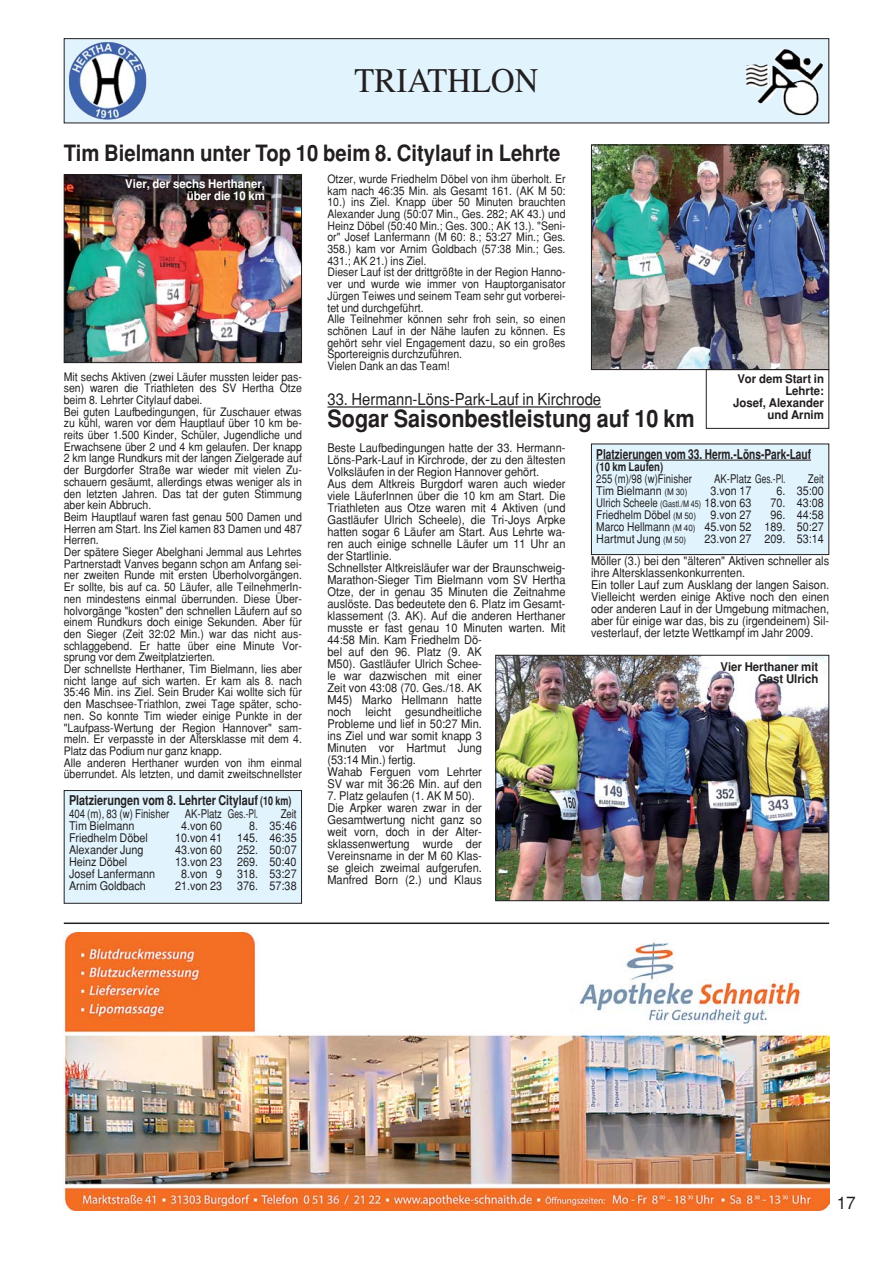
<style>
.page{position:relative;width:893px;height:1263px;background:#fff}
.page>*{position:absolute;margin:0;border:0;box-sizing:border-box;transform-origin:0 0}
.t1{font:34.5px "Times";color:#231f20;scale:.95 1}
.t2{font:700 24px "Helvetica";color:#231f20;scale:.9 1}
.t3{font:700 22.5px "Helvetica";color:#231f20;scale:.9 1}
.t4{font:17.25px "Helvetica";color:#231f20}
.t5{font:16.5px "Helvetica";color:#231f20;scale:.9 1}
.t6{font:700 13.5px "Helvetica";color:#231f20;scale:.75 1}
.t7{font:700 13.5px "Helvetica";color:#231f20;scale:.8 1}
.t8{font:12px/12px "Helvetica";color:#231f20;scale:.92 1}
.t9{font:12px/12px "Helvetica";color:#231f20;text-align:justify;scale:.9 1}
.t10{font:12px/12px "Helvetica";color:#231f20;scale:.8 1}
.t11{font:700 12px/12px "Helvetica";color:#231f20;text-align:right;scale:.95 1}
.t12{font:700 12px/12px "Helvetica";color:#fff;text-align:right;scale:.95 1}
.t13{font:12px "Helvetica";color:#231f20;scale:.85 1}
.t14{font:11.7px/11.7px "Helvetica";color:#231f20;scale:.9 1}
.s1{font-size:12px}
.s2{font-weight:700}
.s3{font-size:9px}
</style>
<div class="page">
<div style="left:64px;top:39px;width:765px;height:84px;background:#e1f4fd"></div>
<div style="left:64px;top:38px;width:765px;height:85px;border:1px solid #231f20"></div>
<img style="left:746px;top:49px;width:77px;height:66px">
<img style="left:69px;top:42px;width:77px;height:78px">
<hr style="left:327px;top:406px;width:274px;height:2px;background:#231f20">
<div style="left:591px;top:444px;width:238px;height:111px;background:#e1f4fd"></div>
<hr style="left:596px;top:460px;width:215px;height:1px;background:#231f20">
<div style="left:591px;top:444px;width:238px;height:111px;border:1px solid #231f20"></div>
<div style="left:64px;top:790px;width:238px;height:113px;background:#e1f4fd"></div>
<div style="left:64px;top:790px;width:238px;height:114px;border:1px solid #231f20"></div>
<img style="left:64px;top:932px;width:765px;height:278px">
<hr style="left:64px;top:922px;width:765px;height:2px;background:#231f20">
<img style="left:66px;top:176px;width:234px;height:185px">
<div style="left:64px;top:174px;width:238px;height:189px;border:1px solid #231f20"></div>
<img style="left:497px;top:657px;width:330px;height:242px">
<div style="left:495px;top:655px;width:334px;height:246px;border:1px solid #231f20"></div>
<img style="left:593px;top:147px;width:234px;height:221px">
<div style="left:591px;top:145px;width:238px;height:225px;border:1px solid #231f20"></div>
<div style="left:706px;top:369px;width:123px;height:60px;border:1px solid #231f20"></div>
<p class="t1" style="left:355px;top:68px;width:195px">TRIATHLON</p>
<p class="t3" style="left:64px;top:145px;width:553px">Tim Bielmann unter Top 10 beim 8. Citylauf in Lehrte</p>
<p class="t12" style="left:125px;top:179px;width:149px">Vier, der sechs Herthaner, über die 10 km</p>
<p class="t14" style="left:64px;top:372px;width:266px">Mit sechs Aktiven (zwei Läufer mussten leider pas&shy;sen) waren die Triathleten des SV Hertha Otze beim 8. Lehrter Citylauf dabei.<br>Bei guten Laufbedingungen, für Zuschauer etwas zu kühl, waren vor dem Hauptlauf über 10 km be&shy;reits über 1.500 Kinder, Schüler, Jugendliche und Erwachsene über 2 und 4 km gelaufen. Der knapp 2 km lange Rundkurs mit der langen Zielgerade auf der Burgdorfer Straße war wieder mit vielen Zu&shy;schauern gesäumt, allerdings etwas weniger als in den letzten Jahren. Das tat der guten Stimmung aber kein Abbruch.<br>Beim Hauptlauf waren fast genau 500 Damen und Herren am Start. Ins Ziel kamen 83 Damen und 487<br>Herren.<br>Der spätere Sieger Abelghani Jemmal aus Lehrtes Partnerstadt Vanves begann schon am Anfang sei&shy;ner zweiten Runde mit ersten Überholvorgängen.<br>Er sollte, bis auf ca. 50 Läufer, alle TeilnehmerIn&shy;nen mindestens einmal überrunden. Diese Über&shy;holvorgänge "kosten" den schnellen Läufern auf so einem Rundkurs doch einige Sekunden. Aber für den Sieger (Zeit 32:02 Min.) war das nicht aus&shy;schlaggebend. Er hatte über eine Minute Vor&shy;sprung vor dem Zweitplatzierten.<br>Der schnellste Herthaner, Tim Bielmann, lies aber nicht lange auf sich warten. Er kam als 8. nach 35:46 Min. ins Ziel. Sein Bruder Kai wollte sich für den Maschsee-Triathlon, zwei Tage später, scho&shy;nen. So konnte Tim wieder einige Punkte in der "Laufpass-Wertung der Region Hannover" sam&shy;meln. Er verpasste in der Altersklasse mit dem 4.<br>Platz das Podium nur ganz knapp.<br>Alle anderen Herthaner wurden von ihm einmal überrundet. Als letzten, und damit zweitschnellster</p>
<p class="t7" style="left:69px;top:795px;width:279px">Platzierungen vom 8. Lehrter Citylauf <span class="s1">(10 km)</span></p>
<p class="t10" style="left:69px;top:809px;width:127px">404 (m), 83 (w) Finisher</p>
<p class="t10" style="left:185px;top:809px;width:93px">AK-Platz Ges.-Pl.</p>
<p class="t10" style="left:281px;top:809px;width:21px">Zeit</p>
<p class="t9" style="left:69px;top:821px;width:74px">Tim Bielmann</p>
<p class="t9" style="left:181px;top:821px;width:47px">4.von 60</p>
<p class="t9" style="left:249px;top:821px;width:54px">8. 35:46</p>
<p class="t9" style="left:69px;top:833px;width:89px">Friedhelm Döbel</p>
<p class="t9" style="left:175px;top:833px;width:54px">10.von 41</p>
<p class="t9" style="left:237px;top:833px;width:68px">145. 46:35</p>
<p class="t9" style="left:69px;top:845px;width:84px">Alexander Jung</p>
<p class="t9" style="left:175px;top:845px;width:54px">43.von 60</p>
<p class="t9" style="left:237px;top:845px;width:68px">252. 50:07</p>
<p class="t9" style="left:69px;top:857px;width:66px">Heinz Döbel</p>
<p class="t9" style="left:175px;top:857px;width:54px">13.von 23</p>
<p class="t9" style="left:237px;top:857px;width:68px">269. 50:40</p>
<p class="t9" style="left:69px;top:869px;width:97px">Josef Lanfermann</p>
<p class="t9" style="left:181px;top:869px;width:47px">8.von 9</p>
<p class="t9" style="left:237px;top:869px;width:68px">318. 53:27</p>
<p class="t9" style="left:69px;top:881px;width:87px">Arnim Goldbach</p>
<p class="t9" style="left:175px;top:881px;width:54px">21.von 23</p>
<p class="t9" style="left:237px;top:881px;width:68px">376. 57:38</p>
<p class="t14" style="left:327px;top:174px;width:266px">Otzer, wurde Friedhelm Döbel von ihm überholt. Er kam nach 46:35 Min. als Gesamt 161. (AK M 50:<br>10.) ins Ziel. Knapp über 50 Minuten brauchten Alexander Jung (50:07 Min., Ges. 282; AK 43.) und Heinz Döbel (50:40 Min.; Ges. 300.; AK 13.). "Seni&shy;or" Josef Lanfermann (M 60: 8.; 53:27 Min.; Ges.<br>358.) kam vor Arnim Goldbach (57:38 Min.; Ges.<br>431.; AK 21.) ins Ziel.<br>Dieser Lauf ist der drittgrößte in der Region Hanno&shy;ver und wurde wie immer von Hauptorganisator Jürgen Teiwes und seinem Team sehr gut vorberei&shy;tet und durchgeführt.<br>Alle Teilnehmer können sehr froh sein, so einen schönen Lauf in der Nähe laufen zu können. Es gehört sehr viel Engagement dazu, so ein großes Sportereignis durchzuführen.<br>Vielen Dank an das Team!</p>
<p class="t11" style="left:733px;top:374px;width:97px">Vor dem Start in<br>Lehrte:<br>Josef, Alexander und Arnim</p>
<p class="t5" style="left:327px;top:393px;width:306px">33. Hermann-Löns-Park-Lauf in Kirchrode</p>
<p class="t2" style="left:327px;top:410px;width:410px">Sogar Saisonbestleistung auf 10 km</p>
<p class="t8" style="left:327px;top:443px;width:260px">Beste Laufbedingungen hatte der 33. Hermann-Löns-Park-Lauf in Kirchrode, der zu den ältesten Volksläufen in der Region Hannover gehört.<br>Aus dem Altkreis Burgdorf waren auch wieder viele LäuferInnen über die 10 km am Start. Die Triathleten aus Otze waren mit 4 Aktiven (und Gastläufer Ulrich Scheele), die Tri-Joys Arpke hatten sogar 6 Läufer am Start. Aus Lehrte wa&shy;ren auch einige schnelle Läufer um 11 Uhr an der Startlinie.<br>Schnellster Altkreisläufer war der Braunschweig-Marathon-Sieger Tim Bielmann vom SV Hertha Otze, der in genau 35 Minuten die Zeitnahme auslöste. Das bedeutete den 6. Platz im Gesamt&shy;klassement (3. AK). Auf die anderen Herthaner musste er fast genau 10 Minuten warten. Mit 44:58 Min. Kam Friedhelm Dö-<br>bel auf den 96. Platz (9. AK<br>M50). Gastläufer Ulrich Schee-<br>le war dazwischen mit einer<br>Zeit von 43:08 (70. Ges./18. AK<br>M45) Marko Hellmann hatte<br>noch leicht gesundheitliche<br>Probleme und lief in 50:27 Min.<br>ins Ziel und war somit knapp 3<br>Minuten vor Hartmut Jung<br>(53:14 Min.) fertig.<br>Wahab Ferguen vom Lehrter<br>SV war mit 36:26 Min. auf den</p>
<p class="t8" style="left:327px;top:791px;width:169px">7. Platz gelaufen (1. AK M 50).<br>Die Arpker waren zwar in der<br>Gesamtwertung nicht ganz so weit vorn, doch in der Alter&shy;sklassenwertung wurde der<br>Vereinsname in der M 60 Klas&shy;se gleich zweimal aufgerufen.<br>Manfred Born (2.) und Klaus</p>
<p class="t6" style="left:596px;top:449px;width:288px">Platzierungen vom 33. Herm.-Löns-Park-Lauf</p>
<p class="t10" style="left:596px;top:462px;width:121px"><span class="s2">(10 km Laufen)<br></span>255 (m)/98 (w)Finisher</p>
<p class="t10" style="left:714px;top:474px;width:91px">AK-Platz Ges.-Pl.</p>
<p class="t10" style="left:808px;top:474px;width:21px">Zeit</p>
<p class="t9" style="left:596px;top:486px;width:103px">Tim Bielmann <span class="s3">(M 30)</span></p>
<p class="t9" style="left:711px;top:486px;width:47px">3.von 17</p>
<p class="t9" style="left:776px;top:486px;width:54px">6. 35:00</p>
<p class="t10" style="left:596px;top:498px;width:195px">Ulrich Scheele <span class="s3">(Gastl./M 45)</span> 18.von 63</p>
<p class="t9" style="left:770px;top:498px;width:61px">70. 43:08</p>
<p class="t13" style="left:596px;top:510px;width:184px">Friedhelm Döbel <span class="s3">(M 50)</span> 9.von 27</p>
<p class="t9" style="left:596px;top:510px;width:254px;text-indent:174px">96. 44:58<br>Marco Hellmann <span class="s3">(M 40)</span> 45.von 52 189. 50:27<br>Hartmut Jung <span class="s3">(M 50)</span></p>
<p class="t9" style="left:704px;top:534px;width:134px">23.von 27 209. 53:14</p>
<p class="t8" style="left:591px;top:556px;width:260px">Möller (3.) bei den "älteren" Aktiven schneller als ihre Altersklassenkonkurrenten.<br>Ein toller Lauf zum Ausklang der langen Saison.<br>Vielleicht werden einige Aktive noch den einen oder anderen Lauf in der Umgebung mitmachen, aber für einige war das, bis zu (irgendeinem) Sil&shy;vesterlauf, der letzte Wettkampf im Jahr 2009.</p>
<p class="t11" style="left:720px;top:662px;width:105px">Vier Herthaner mit<br>Gast Ulrich</p>
<p class="t4" style="left:837px;top:1197px;width:21px">17</p>
</div>
